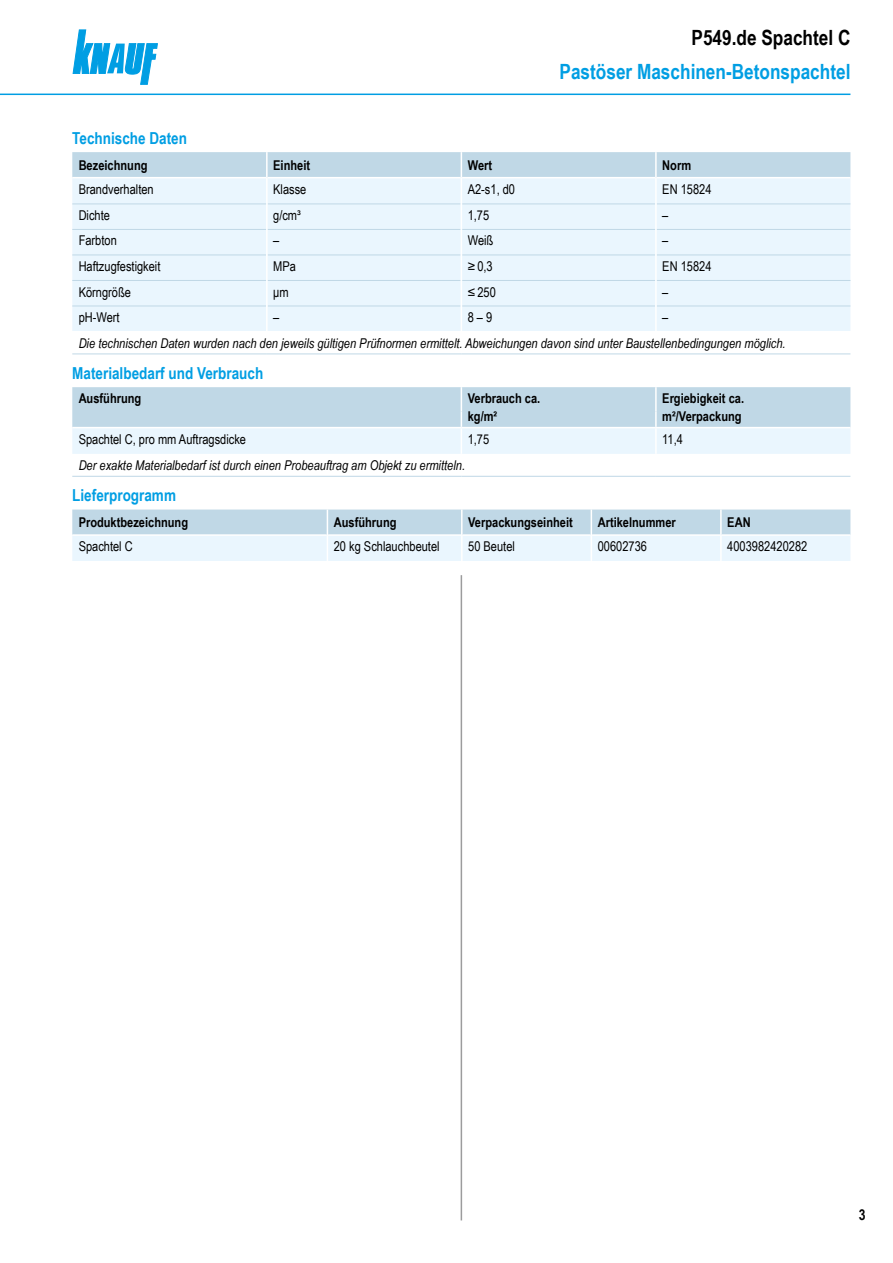
<style>
.page{position:relative;width:893px;height:1263px;background:#fff}
.page>*{position:absolute;margin:0;border:0;box-sizing:border-box;transform-origin:0 0}
.Ue2_Kopf_14cyan_TB{font:700 21px "Arial Narrow";color:#009ee3}
.Ue1_Kopf_14schwarz_T{font:700 21px "Arial Narrow";color:#000}
.Ue3_11cyan_TB{font:700 16.5px "Arial Narrow";color:#009ee3}
.Seite_rechts_TB{font:700 15px "Arial Narrow";color:#000}
.Tab_Text_TB{font:13.5px "Arial Narrow";color:#000}
.Leg_Tabelle_TB{font:italic 13.5px "Arial Narrow";color:#000}
.Tab_Kopf_TB{font:700 13.5px "Arial Narrow";color:#000}
</style>
<div class="page">
<svg style="left:73px;top:30px;width:84px;height:54px"></svg>
<hr style="left:0;top:94px;width:850px;height:1px;background:#009ee3">
<hr style="left:461px;top:575px;width:1px;height:645px;background:#9c9c9d">
<hr style="left:72px;top:354px;width:195px;height:1px;background:#c0d8e6">
<hr style="left:267px;top:354px;width:194px;height:1px;background:#c0d8e6">
<hr style="left:461px;top:354px;width:195px;height:1px;background:#c0d8e6">
<hr style="left:656px;top:354px;width:194px;height:1px;background:#c0d8e6">
<svg style="left:72px;top:152px;width:778px;height:179px"></svg>
<hr style="left:655px;top:152px;width:2px;height:26px;background:#fff">
<hr style="left:462px;top:177px;width:193px;height:1px;background:#fff">
<svg style="left:72px;top:387px;width:778px;height:67px"></svg>
<hr style="left:655px;top:428px;width:2px;height:26px;background:#fff">
<hr style="left:72px;top:476px;width:389px;height:1px;background:#c0d8e6">
<hr style="left:461px;top:476px;width:195px;height:1px;background:#c0d8e6">
<hr style="left:656px;top:476px;width:194px;height:1px;background:#c0d8e6">
<hr style="left:72px;top:427px;width:389px;height:1px;background:#fff">
<hr style="left:461px;top:427px;width:195px;height:1px;background:#fff">
<hr style="left:656px;top:427px;width:194px;height:1px;background:#fff">
<svg style="left:72px;top:509px;width:778px;height:52px"></svg>
<hr style="left:720px;top:535px;width:2px;height:26px;background:#fff">
<p class="Ue1_Kopf_14schwarz_T" style="left:692px;top:22px;width:160px">P549.de Spachtel C</p>
<p class="Ue2_Kopf_14cyan_TB" style="left:559px;top:56px;width:292px">Pastöser Maschinen-Betonspachtel</p>
<p class="Ue3_11cyan_TB" style="left:72px;top:125px;width:116px">Technische Daten</p>
<p class="Tab_Kopf_TB" style="left:79px;top:155px;width:70px">Bezeichnung</p>
<p class="Tab_Kopf_TB" style="left:273px;top:155px;width:38px">Einheit</p>
<p class="Tab_Kopf_TB" style="left:468px;top:155px;width:26px">Wert</p>
<p class="Tab_Kopf_TB" style="left:662px;top:155px;width:30px">Norm</p>
<p class="Tab_Text_TB" style="left:79px;top:180px;width:77px">Brandverhalten</p>
<p class="Tab_Text_TB" style="left:273px;top:180px;width:35px">Klasse</p>
<p class="Tab_Text_TB" style="left:468px;top:180px;width:49px">A2-s1, d0</p>
<p class="Tab_Text_TB" style="left:662px;top:180px;width:51px">EN 15824</p>
<p class="Tab_Text_TB" style="left:79px;top:205px;width:33px">Dichte</p>
<p class="Tab_Text_TB" style="left:273px;top:205px;width:29px">g/cm³</p>
<p class="Tab_Text_TB" style="left:468px;top:205px;width:23px">1,75</p>
<p class="Tab_Text_TB" style="left:662px;top:205px;width:8px">–</p>
<p class="Tab_Text_TB" style="left:79px;top:231px;width:40px">Farbton</p>
<p class="Tab_Text_TB" style="left:273px;top:231px;width:8px">–</p>
<p class="Tab_Text_TB" style="left:468px;top:231px;width:27px">Weiß</p>
<p class="Tab_Text_TB" style="left:662px;top:231px;width:8px">–</p>
<p class="Tab_Text_TB" style="left:79px;top:256px;width:83px">Haftzugfestigkeit</p>
<p class="Tab_Text_TB" style="left:273px;top:256px;width:24px">MPa</p>
<p class="Tab_Text_TB" style="left:468px;top:256px;width:27px">≥ 0,3</p>
<p class="Tab_Text_TB" style="left:662px;top:256px;width:51px">EN 15824</p>
<p class="Tab_Text_TB" style="left:79px;top:282px;width:54px">Körngröße</p>
<p class="Tab_Text_TB" style="left:273px;top:282px;width:17px">μm</p>
<p class="Tab_Text_TB" style="left:468px;top:282px;width:30px">≤ 250</p>
<p class="Tab_Text_TB" style="left:662px;top:282px;width:8px">–</p>
<p class="Tab_Text_TB" style="left:79px;top:307px;width:43px">pH-Wert</p>
<p class="Tab_Text_TB" style="left:273px;top:307px;width:8px">–</p>
<p class="Tab_Text_TB" style="left:468px;top:307px;width:26px">8 – 9</p>
<p class="Tab_Text_TB" style="left:662px;top:307px;width:8px">–</p>
<p class="Leg_Tabelle_TB" style="left:79px;top:333px;width:708px">Die technischen Daten wurden nach den jeweils gültigen Prüfnormen ermittelt. Abweichungen davon sind unter Baustellenbedingungen möglich.</p>
<p class="Ue3_11cyan_TB" style="left:72px;top:360px;width:192px">Materialbedarf und Verbrauch</p>
<p class="Tab_Kopf_TB" style="left:79px;top:388px;width:64px">Ausführung</p>
<p class="Tab_Kopf_TB" style="left:468px;top:388px;width:74px">Verbrauch ca.</p>
<p class="Tab_Kopf_TB" style="left:662px;top:388px;width:83px">Ergiebigkeit ca.</p>
<p class="Tab_Kopf_TB" style="left:468px;top:406px;width:31px">kg/m²</p>
<p class="Tab_Kopf_TB" style="left:662px;top:406px;width:81px">m²/Verpackung</p>
<p class="Tab_Text_TB" style="left:79px;top:430px;width:169px">Spachtel C, pro mm Auftragsdicke</p>
<p class="Tab_Text_TB" style="left:468px;top:430px;width:23px">1,75</p>
<p class="Tab_Text_TB" style="left:662px;top:430px;width:22px">11,4</p>
<p class="Leg_Tabelle_TB" style="left:79px;top:456px;width:388px">Der exakte Materialbedarf ist durch einen Probeauftrag am Objekt zu ermitteln.</p>
<p class="Ue3_11cyan_TB" style="left:72px;top:483px;width:105px">Lieferprogramm</p>
<p class="Tab_Kopf_TB" style="left:79px;top:512px;width:111px">Produktbezeichnung</p>
<p class="Tab_Kopf_TB" style="left:334px;top:512px;width:64px">Ausführung</p>
<p class="Tab_Kopf_TB" style="left:468px;top:512px;width:106px">Verpackungseinheit</p>
<p class="Tab_Kopf_TB" style="left:598px;top:512px;width:80px">Artikelnummer</p>
<p class="Tab_Kopf_TB" style="left:727px;top:512px;width:25px">EAN</p>
<p class="Tab_Text_TB" style="left:79px;top:537px;width:56px">Spachtel C</p>
<p class="Tab_Text_TB" style="left:334px;top:537px;width:107px">20 kg Schlauchbeutel</p>
<p class="Tab_Text_TB" style="left:468px;top:537px;width:48px">50 Beutel</p>
<p class="Tab_Text_TB" style="left:598px;top:537px;width:51px">00602736</p>
<p class="Tab_Text_TB" style="left:727px;top:537px;width:82px">4003982420282</p>
<p class="Seite_rechts_TB" style="left:859px;top:1204px;width:8px">3</p>
</div>
